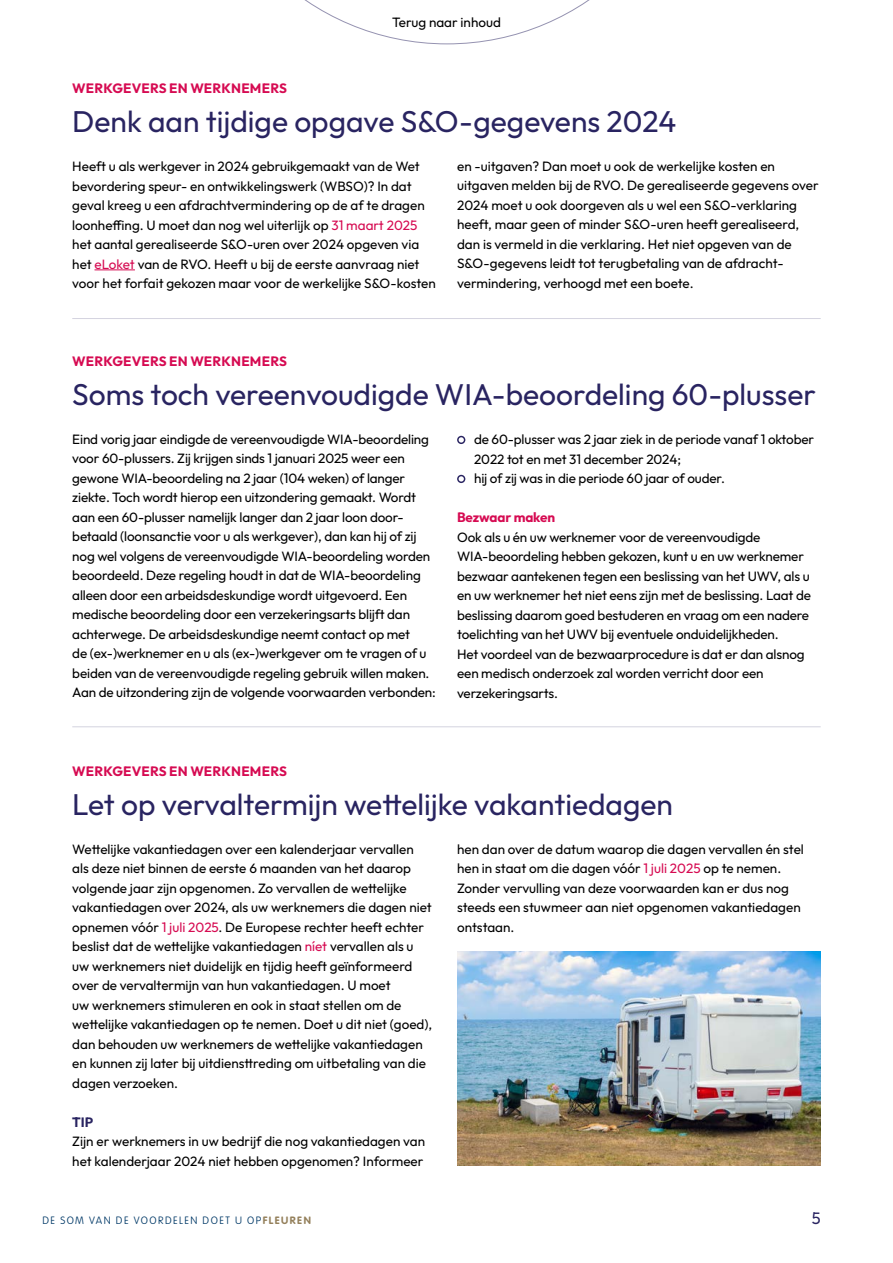
<style>
.page{position:relative;width:893px;height:1263px;background:#fff}
.page>*{position:absolute;margin:0;border:0;box-sizing:border-box;transform-origin:0 0}
.t1{font:30px "Outfit";color:#292461}
.t2{font:16.5px "Outfit";color:#292461}
.t3{font:13.5px/19.5px "Outfit";letter-spacing:-.01em;color:#000}
.t4{font:700 13.5px "Outfit";letter-spacing:.01em;color:#d60b52}
.t5{font:700 13.5px "Outfit";letter-spacing:-.01em;color:#d60b52}
.t6{font:700 13.5px "Outfit";color:#292461}
.t7{font:100 10.5px "VAG Rounded";letter-spacing:.145em;color:#003967}
.s1{color:#d60b52}
.s2{font-weight:700;color:#94805b}
</style>
<div class="page">
<svg style="left:304px;top:0;width:286px;height:44px"></svg>
<hr style="left:72px;top:318px;width:749px;height:1px;background:#d4d3df">
<hr style="left:72px;top:726px;width:749px;height:1px;background:#d4d3df">
<img style="left:457px;top:951px;width:364px;height:215px">
<hr style="left:95px;top:270px;width:40px;height:1px;background:#d60b52">
<svg style="left:457px;top:436px;width:8px;height:8px"></svg>
<svg style="left:457px;top:475px;width:8px;height:8px"></svg>
<p class="t3" style="left:392px;top:12px;width:110px">Terug naar inhoud</p>
<p class="t4" style="left:72px;top:79px;width:216px">WERKGEVERS EN WERKNEMERS</p>
<h1 class="t1" style="left:72px;top:102px;width:606px">Denk aan tijdige opgave S&amp;O-gegevens 2024</h1>
<p class="t3" style="left:72px;top:157px;width:365px">Heeft u als werkgever in 2024 gebruikgemaakt van de Wet bevordering speur- en ontwikkelingswerk (WBSO)? In dat geval kreeg u een afdrachtvermindering op de af te dragen loonheffing. U moet dan nog wel uiterlijk op <span class="s1">31 maart 2025 </span>het aantal gerealiseerde S&amp;O-uren over 2024 opgeven via het <span class="s1">eLoket</span> van de RVO. Heeft u bij de eerste aanvraag niet voor het forfait gekozen maar voor de werkelijke S&amp;O-kosten</p>
<p class="t3" style="left:457px;top:157px;width:363px">en -uitgaven? Dan moet u ook de werkelijke kosten en uitgaven melden bij de RVO. De gerealiseerde gegevens over 2024 moet u ook doorgeven als u wel een S&amp;O-verklaring heeft, maar geen of minder S&amp;O-uren heeft gerealiseerd, dan is vermeld in die verklaring. Het niet opgeven van de S&amp;O-gegevens leidt tot terugbetaling van de afdracht&shy;vermindering, verhoogd met een boete.</p>
<p class="t4" style="left:72px;top:352px;width:216px">WERKGEVERS EN WERKNEMERS</p>
<h1 class="t1" style="left:72px;top:375px;width:745px">Soms toch vereenvoudigde WIA-beoordeling 60-plusser</h1>
<p class="t3" style="left:474px;top:430px;width:342px">de 60-plusser was 2 jaar ziek in de periode vanaf 1 oktober<br>2022 tot en met 31 december 2024;<br>hij of zij was in die periode 60 jaar of ouder.</p>
<p class="t5" style="left:457px;top:508px;width:100px">Bezwaar maken</p>
<p class="t3" style="left:457px;top:527px;width:355px">Ook als u én uw werknemer voor de vereenvoudigde WIA-beoordeling hebben gekozen, kunt u en uw werknemer bezwaar aantekenen tegen een beslissing van het UWV, als u en uw werknemer het niet eens zijn met de beslissing. Laat de beslissing daarom goed bestuderen en vraag om een nadere toelichting van het UWV bij eventuele onduidelijkheden.<br>Het voordeel van de bezwaarprocedure is dat er dan alsnog een medisch onderzoek zal worden verricht door een verzekeringsarts.</p>
<p class="t3" style="left:72px;top:430px;width:365px">Eind vorig jaar eindigde de vereenvoudigde WIA-beoordeling voor 60-plussers. Zij krijgen sinds 1 januari 2025 weer een gewone WIA-beoordeling na 2 jaar (104 weken) of langer ziekte. Toch wordt hierop een uitzondering gemaakt. Wordt aan een 60-plusser namelijk langer dan 2 jaar loon door-- betaald (loonsanctie voor u als werkgever), dan kan hij of zij nog wel volgens de vereenvoudigde WIA-beoordeling worden beoordeeld. Deze regeling houdt in dat de WIA-beoordeling alleen door een arbeidsdeskundige wordt uitgevoerd. Een medische beoordeling door een verzekeringsarts blijft dan achterwege. De arbeidsdeskundige neemt contact op met<br>de (ex-)werknemer en u als (ex-)werkgever om te vragen of u beiden van de vereenvoudigde regeling gebruik willen maken.<br>Aan de uitzondering zijn de volgende voorwaarden verbonden:</p>
<p class="t4" style="left:72px;top:762px;width:216px">WERKGEVERS EN WERKNEMERS</p>
<h1 class="t1" style="left:72px;top:785px;width:602px">Let op vervaltermijn wettelijke vakantiedagen</h1>
<p class="t3" style="left:72px;top:839px;width:361px">Wettelijke vakantiedagen over een kalenderjaar vervallen als deze niet binnen de eerste 6 maanden van het daarop volgende jaar zijn opgenomen. Zo vervallen de wettelijke vakantiedagen over 2024, als uw werknemers die dagen niet opnemen vóór <span class="s1">1 juli 2025</span>. De Europese rechter heeft echter beslist dat de wettelijke vakantiedagen <span class="s1">níet</span> vervallen als u uw werknemers niet duidelijk en tijdig heeft geïnformeerd over de vervaltermijn van hun vakantiedagen. U moet<br>uw werknemers stimuleren en ook in staat stellen om de wettelijke vakantiedagen op te nemen. Doet u dit niet (goed), dan behouden uw werknemers de wettelijke vakantiedagen en kunnen zij later bij uitdiensttreding om uitbetaling van die dagen verzoeken.</p>
<p class="t6" style="left:72px;top:1113px;width:23px">TIP</p>
<p class="t3" style="left:72px;top:1132px;width:354px">Zijn er werknemers in uw bedrijf die nog vakantiedagen van het kalenderjaar 2024 niet hebben opgenomen? Informeer</p>
<p class="t3" style="left:457px;top:839px;width:348px">hen dan over de datum waarop die dagen vervallen én stel hen in staat om die dagen vóór <span class="s1">1 juli 2025</span> op te nemen.<br>Zonder vervulling van deze voorwaarden kan er dus nog steeds een stuwmeer aan niet opgenomen vakantiedagen ontstaan.</p>
<p class="t7" style="left:43px;top:1214px;width:270px">DE SOM VAN DE VOORDELEN DOET U OP<span class="s2">FLEUREN</span></p>
<p class="t2" style="left:812px;top:1208px;width:10px">5</p>
</div>
